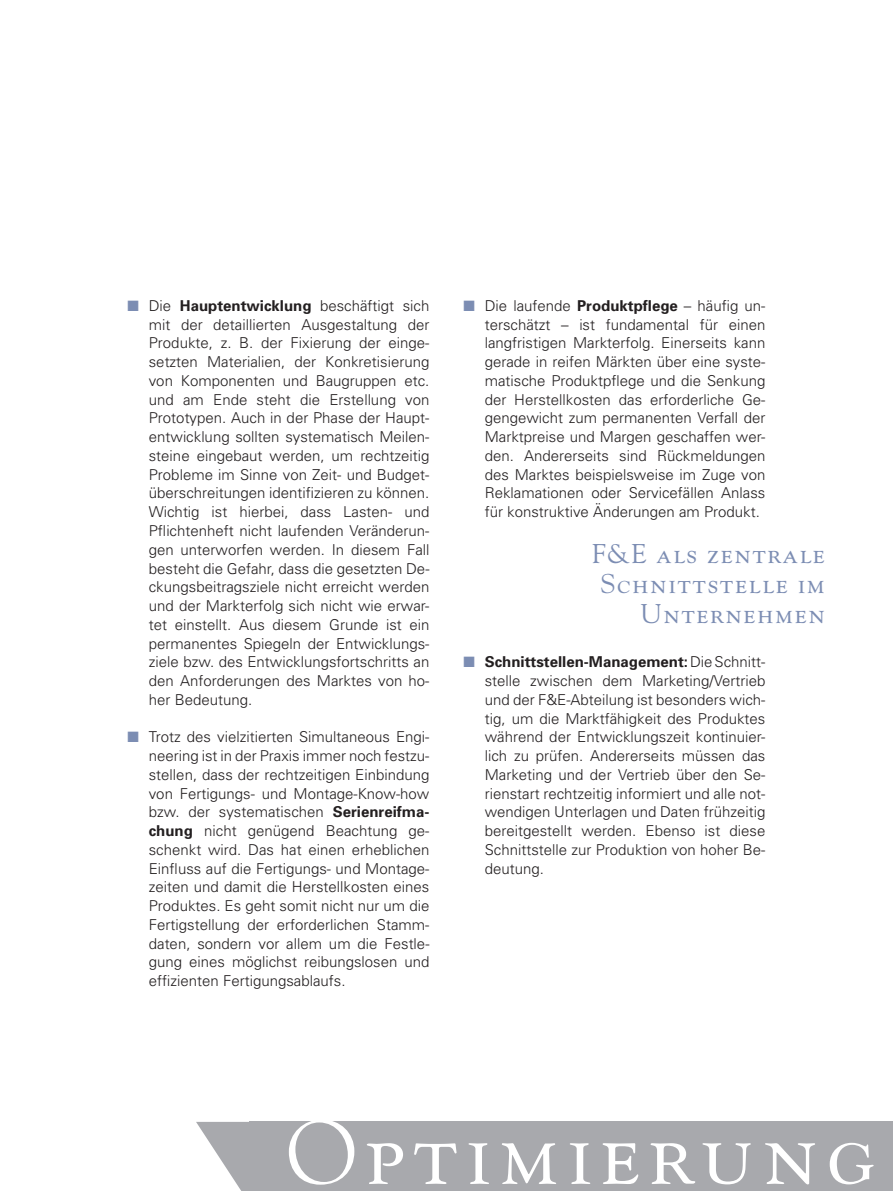
<style>
.page{position:relative;width:893px;height:1191px;background:#fff}
.page>*{position:absolute;margin:0;border:0;box-sizing:border-box;transform-origin:0 0}
.t1{font:90px "Goudy SC";letter-spacing:.09em;color:#fff}
.t2{font:27px/30px "Goudy SC";letter-spacing:.06em;color:#7c8db3;text-align:right}
.t3{font:300 15px/18.8px "Univers";color:#231f20;text-align:justify}
.s1{color:#7c8db3}
.s2{font-weight:700}
</style>
<div class="page">
<svg style="left:196px;top:1121px;width:53px;height:70px"></svg>
<div style="left:249px;top:1121px;width:644px;height:70px;background:#a8a9ad"></div>
<p class="t3" style="left:149px;top:296px;width:282px;text-indent:-21px"><span class="s1">■</span> Die <span class="s2">Hauptentwicklung</span> beschäftigt sich mit der detaillierten Ausgestaltung der Produkte, z. B. der Fixierung der einge&shy;setzten Materialien, der Konkretisierung von Komponenten und Baugruppen etc. und am Ende steht die Erstellung von Prototypen. Auch in der Phase der Haupt&shy;entwicklung sollten systematisch Meilen&shy;steine eingebaut werden, um rechtzeitig Probleme im Sinne von Zeit- und Budget&shy;überschreitungen identifizieren zu können.<br>Wichtig ist hierbei, dass Lasten- und Pflichtenheft nicht laufenden Veränderun&shy;gen unterworfen werden. In diesem Fall besteht die Gefahr, dass die gesetzten De&shy;ckungsbeitragsziele nicht erreicht werden und der Markterfolg sich nicht wie erwar&shy;tet einstellt. Aus diesem Grunde ist ein permanentes Spiegeln der Entwicklungs&shy;ziele bzw. des Entwicklungsfortschritts an den Anforderungen des Marktes von ho&shy;her Bedeutung.</p>
<p class="t3" style="left:149px;top:727px;width:282px;text-indent:-21px"><span class="s1">■</span> Trotz des vielzitierten Simultaneous Engi&shy;neering ist in der Praxis immer noch festzu&shy;stellen, dass der rechtzeitigen Einbindung von Fertigungs- und Montage-Know-how bzw. der systematischen <span class="s2">Serienreifma&shy;chung</span> nicht genügend Beachtung ge&shy;schenkt wird. Das hat einen erheblichen Einfluss auf die Fertigungs- und Montage&shy;zeiten und damit die Herstellkosten eines Produktes. Es geht somit nicht nur um die Fertigstellung der erforderlichen Stamm&shy;daten, sondern vor allem um die Festle&shy;gung eines möglichst reibungslosen und effizienten Fertigungsablaufs.</p>
<p class="t3" style="left:485px;top:296px;width:282px;text-indent:-21px"><span class="s1">■</span> Die laufende <span class="s2">Produktpflege</span> – häufig un&shy;terschätzt – ist fundamental für einen langfristigen Markterfolg. Einerseits kann gerade in reifen Märkten über eine syste&shy;matische Produktpflege und die Senkung der Herstellkosten das erforderliche Ge&shy;gengewicht zum permanenten Verfall der Marktpreise und Margen geschaffen wer&shy;den. Andererseits sind Rückmeldungen des Marktes beispielsweise im Zuge von Reklamationen oder Servicefällen Anlass für konstruktive Änderungen am Produkt.</p>
<h2 class="t2" style="left:592px;top:538px;width:234px">F&amp;E als zentrale<br>Schnittstelle im<br>Unternehmen</h2>
<p class="t3" style="left:485px;top:652px;width:282px;text-indent:-21px"><span class="s1">■</span> <span class="s2">Schnittstellen-Management:</span> Die Schnitt&shy;stelle zwischen dem Marketing/Vertrieb und der F&amp;E-Abteilung ist besonders wich&shy;tig, um die Marktfähigkeit des Produktes während der Entwicklungszeit kontinuier&shy;lich zu prüfen. Andererseits müssen das Marketing und der Vertrieb über den Se&shy;rienstart rechtzeitig informiert und alle not&shy;wendigen Unterlagen und Daten frühzeitig bereitgestellt werden. Ebenso ist diese Schnittstelle zur Produktion von hoher Be&shy;deutung.</p>
<h1 class="t1" style="left:287px;top:1099px;width:591px">Optimierung</h1>
</div>
